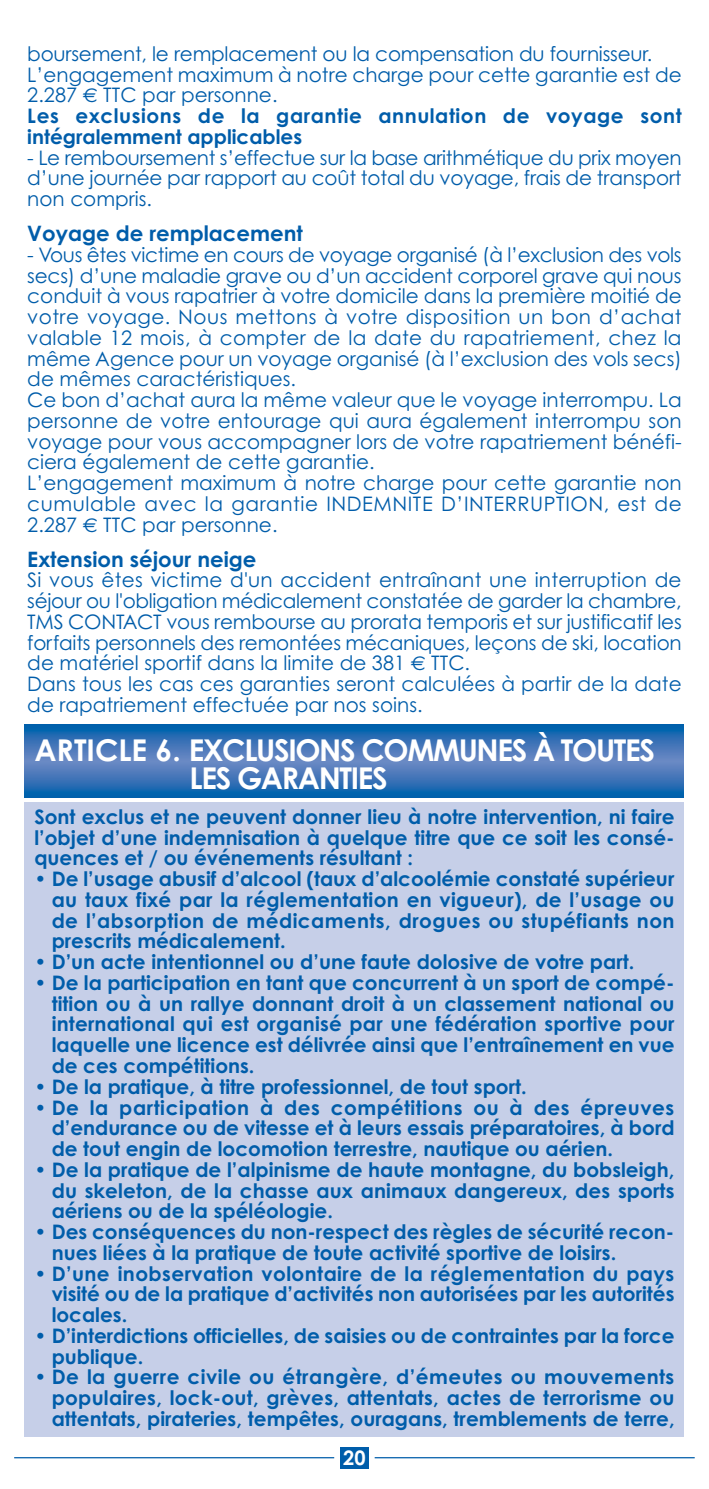
<style>
.page{position:relative;width:709px;height:1489px;background:#fff}
.page>*{position:absolute;margin:0;border:0;box-sizing:border-box;transform-origin:0 0}
.t1{font:700 30px/27.8px "Century Gothic";letter-spacing:-.045em;color:#fff}
.t2{font:700 21.25px "Century Gothic";color:#005daa}
.t3{font:700 20px/20.8px "Century Gothic";color:#005daa;text-align:justify}
.t4{font:20px/20.8px "Century Gothic";color:#005daa}
.t5{font:700 20px "Century Gothic";color:#fff}
.s1{font-family:"Euro Sans"}
.s2{font-weight:700}
</style>
<div class="page">
<div style="left:25px;top:726px;width:659px;height:69px;background:linear-gradient(to right,#0364ae,#0364ae)"></div>
<div style="left:25px;top:732px;width:659px;height:57px;background:#1f69b1"></div>
<div style="left:25px;top:735px;width:659px;height:51px;background:#256ab2"></div>
<div style="left:25px;top:737px;width:659px;height:48px;background:#2a6bb3"></div>
<div style="left:25px;top:738px;width:659px;height:46px;background:#2e6db3"></div>
<div style="left:25px;top:739px;width:659px;height:43px;background:#336fb5"></div>
<div style="left:25px;top:740px;width:659px;height:41px;background:#3770b5"></div>
<div style="left:25px;top:742px;width:659px;height:37px;background:#3d72b6"></div>
<div style="left:25px;top:744px;width:659px;height:34px;background:#4174b7"></div>
<div style="left:25px;top:745px;width:659px;height:31px;background:#4576b9"></div>
<div style="left:25px;top:747px;width:659px;height:28px;background:#4977b9"></div>
<div style="left:25px;top:748px;width:659px;height:25px;background:#4d79bb"></div>
<div style="left:25px;top:750px;width:659px;height:22px;background:#517bbc"></div>
<div style="left:25px;top:751px;width:659px;height:19px;background:#557dbd"></div>
<div style="left:25px;top:753px;width:659px;height:15px;background:#5b81bf"></div>
<div style="left:25px;top:755px;width:659px;height:11px;background:#5f83c0"></div>
<div style="left:25px;top:757px;width:659px;height:7px;background:#6386c2"></div>
<hr style="left:25px;top:759px;width:659px;height:3px;background:#6889c4">
<div style="left:25px;top:802px;width:659px;height:634px;background:#c6cfe8"></div>
<div style="left:340px;top:1446px;width:29px;height:22px;background:#005daa"></div>
<hr style="left:14px;top:1456px;width:320px;height:2px;background:#005daa">
<hr style="left:375px;top:1456px;width:319px;height:2px;background:#005daa">
<p class="t4" style="left:27px;top:45px;width:656px">boursement, le remplacement ou la compensation du fournisseur.<br>L’engagement maximum à notre charge pour cette garantie est de 2.287 <span class="s1">€</span> TTC par personne.<br><span class="s2">Les exclusions de la garantie annulation de voyage sont intégralemment applicables</span></p>
<p class="t4" style="left:27px;top:149px;width:656px;text-align:justify">- Le remboursement s’effectue sur la base arithmétique du prix moyen d’une journée par rapport au coût total du voyage, frais de transport non compris.</p>
<p class="t2" style="left:27px;top:225px;width:277px">Voyage de remplacement</p>
<p class="t4" style="left:27px;top:246px;width:656px">- Vous êtes victime en cours de voyage organisé (à l’exclusion des vols secs) d’une maladie grave ou d’un accident corporel grave qui nous conduit à vous rapatrier à votre domicile dans la première moitié de votre voyage. Nous mettons à votre disposition un bon d’achat valable 12 mois, à compter de la date du rapatriement, chez la même Agence pour un voyage organisé (à l’exclusion des vols secs) de mêmes caractéristiques.<br>Ce bon d’achat aura la même valeur que le voyage interrompu. La personne de votre entourage qui aura également interrompu son voyage pour vous accompagner lors de votre rapatriement bénéfi&shy;ciera également de cette garantie.<br>L’engagement maximum à notre charge pour cette garantie non cumulable avec la garantie INDEMNITE D’INTERRUPTION, est de 2.287 <span class="s1">€</span> TTC par personne.</p>
<p class="t2" style="left:27px;top:551px;width:231px">Extension séjour neige</p>
<p class="t4" style="left:27px;top:571px;width:656px">Si vous êtes victime d'un accident entraînant une interruption de séjour ou l'obligation médicalement constatée de garder la chambre, TMS CONTACT vous rembourse au prorata temporis et sur justificatif les forfaits personnels des remontées mécaniques, leçons de ski, location de matériel sportif dans la limite de 381 <span class="s1">€</span> TTC.<br>Dans tous les cas ces garanties seront calculées à partir de la date de rapatriement effectuée par nos soins.</p>
<h1 class="t1" style="left:189px;top:739px;width:467px;text-indent:-155px">ARTICLE 6. EXCLUSIONS COMMUNES À TOUTES<br>LES GARANTIES</h1>
<p class="t3" style="left:34px;top:808px;width:641px">Sont exclus et ne peuvent donner lieu à notre intervention, ni faire l’objet d’une indemnisation à quelque titre que ce soit les consé&shy;quences et / ou événements résultant :</p>
<p class="t3" style="left:52px;top:870px;width:624px;text-indent:-17px">• De l’usage abusif d’alcool (taux d’alcoolémie constaté supérieur au taux fixé par la réglementation en vigueur), de l’usage ou de l’absorption de médicaments, drogues ou stupéfiants non prescrits médicalement.</p>
<p class="t3" style="left:34px;top:953px;width:601px">• D’un acte intentionnel ou d’une faute dolosive de votre part.</p>
<p class="t3" style="left:52px;top:974px;width:624px;text-indent:-17px">• De la participation en tant que concurrent à un sport de compé&shy;tition ou à un rallye donnant droit à un classement national ou international qui est organisé par une fédération sportive pour laquelle une licence est délivrée ainsi que l’entraînement en vue de ces compétitions.</p>
<p class="t3" style="left:34px;top:1077px;width:494px">• De la pratique, à titre professionnel, de tout sport.</p>
<p class="t3" style="left:52px;top:1098px;width:624px;text-indent:-17px">• De la participation à des compétitions ou à des épreuves d’endurance ou de vitesse et à leurs essais préparatoires, à bord de tout engin de locomotion terrestre, nautique ou aérien.</p>
<p class="t3" style="left:52px;top:1160px;width:624px;text-indent:-17px">• De la pratique de l’alpinisme de haute montagne, du bobsleigh, du skeleton, de la chasse aux animaux dangereux, des sports aériens ou de la spéléologie.</p>
<p class="t3" style="left:52px;top:1223px;width:624px;text-indent:-17px">• Des conséquences du non-respect des règles de sécurité recon&shy;nues liées à la pratique de toute activité sportive de loisirs.</p>
<p class="t3" style="left:52px;top:1264px;width:624px;text-indent:-17px">• D’une inobservation volontaire de la réglementation du pays visité ou de la pratique d’activités non autorisées par les autorités locales.</p>
<p class="t3" style="left:52px;top:1326px;width:624px;text-indent:-17px">• D’interdictions officielles, de saisies ou de contraintes par la force publique.</p>
<p class="t3" style="left:52px;top:1368px;width:624px;text-indent:-17px">• De la guerre civile ou étrangère, d’émeutes ou mouvements populaires, lock-out, grèves, attentats, actes de terrorisme ou attentats, pirateries, tempêtes, ouragans, tremblements de terre,</p>
<p class="t5" style="left:343px;top:1449px;width:24px">20</p>
</div>
